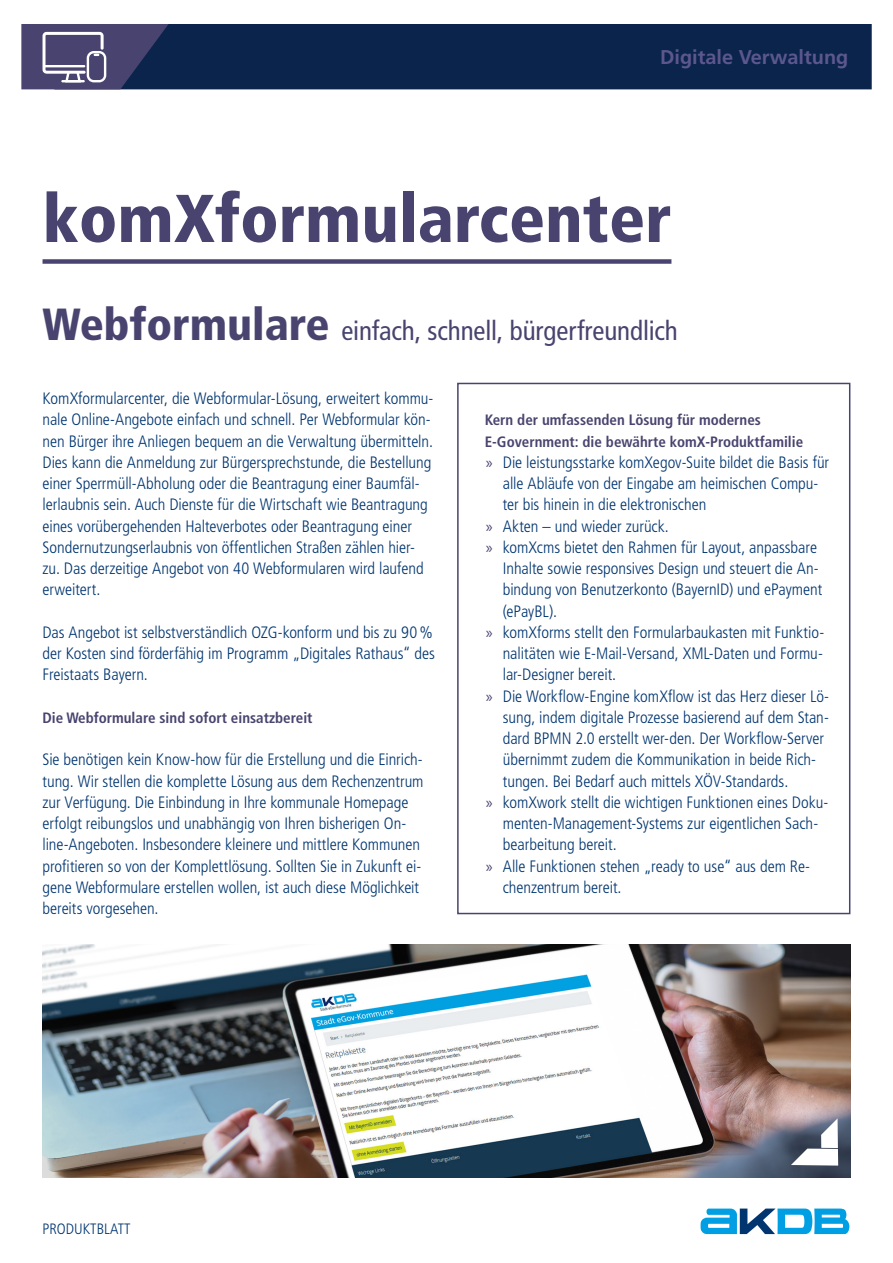
<style>
.page{position:relative;width:893px;height:1263px;background:#fff}
.page>*{position:absolute;margin:0;border:0;box-sizing:border-box;transform-origin:0 0}
.head_titel_45{font:900 condensed 67.5px "Frutiger LT Pro";color:#49446f}
.head_titel_1__Zeile{font:condensed 27px "Frutiger LT Pro";letter-spacing:-.005em;color:#49446f}
.t1{font:700 19.95px "Frutiger LT Pro";color:#5c578e}
.copy_11{font:300 condensed 16.5px/21.3px "Frutiger LT Pro";letter-spacing:-.005em;color:#003570}
.head__copy_11{font:700 condensed 15px "Frutiger LT Pro";color:#49446f}
.head_titel_1__Zeile-2{font:300 condensed 15px "Frutiger LT Pro";color:#003570}
.s1{font-weight:900;font-size:45px}
.s2{font-family:"Myriad Pro";font-weight:400;font-stretch:normal;color:#49446f}
</style>
<div class="page">
<div style="left:169px;top:24px;width:703px;height:65px;background:#0a244c"></div>
<svg style="left:700px;top:1208px;width:149px;height:26px"></svg>
<svg style="left:21px;top:24px;width:148px;height:65px;background:#4e4e75"></svg>
<hr style="left:44px;top:65px;width:41px;height:2px;background:#fff">
<div style="left:43px;top:259px;width:628px;height:5px;background:#49446f"></div>
<div style="left:457px;top:383px;width:393px;height:531px;border:2px solid #49446f"></div>
<img style="left:43px;top:944px;width:807px;height:234px">
<svg style="left:791px;top:1118px;width:47px;height:47px"></svg>
<p class="t1" style="left:660px;top:45px;width:190px">Digitale Verwaltung</p>
<p class="head_titel_45" style="left:43px;top:178px;width:630px">komXformularcenter</p>
<p class="head_titel_1__Zeile" style="left:43px;top:315px;width:637px"><span class="s1">Webformulare</span> einfach, schnell, bürgerfreundlich</p>
<p class="copy_11" style="left:43px;top:388px;width:392px">KomXformularcenter, die Webformular-Lösung, erweitert kommu&shy;nale Online-Angebote einfach und schnell. Per Webformular kön&shy;nen Bürger ihre Anliegen bequem an die Verwaltung übermitteln.<br>Dies kann die Anmeldung zur Bürgersprechstunde, die Bestellung einer Sperrmüll-Abholung oder die Beantragung einer Baumfäl&shy;lerlaubnis sein. Auch Dienste für die Wirtschaft wie Beantragung eines vorübergehenden Halteverbotes oder Beantragung einer Sondernutzungserlaubnis von öffentlichen Straßen zählen hier&shy;zu. Das derzeitige Angebot von 40 Webformularen wird laufend erweitert.</p>
<p class="copy_11" style="left:43px;top:622px;width:394px">Das Angebot ist selbstverständlich OZG-konform und bis zu 90% der Kosten sind förderfähig im Programm „Digitales Rathaus“ des<br>Freistaats Bayern.</p>
<p class="head__copy_11" style="left:43px;top:709px;width:271px">Die Webformulare sind sofort einsatzbereit</p>
<p class="copy_11" style="left:43px;top:749px;width:383px">Sie benötigen kein Know-how für die Erstellung und die Einrich&shy;tung. Wir stellen die komplette Lösung aus dem Rechenzentrum zur Verfügung. Die Einbindung in Ihre kommunale Homepage erfolgt reibungslos und unabhängig von Ihren bisherigen On&shy;line-Angeboten. Insbesondere kleinere und mittlere Kommunen profitieren so von der Komplettlösung. Sollten Sie in Zukunft ei&shy;gene Webformulare erstellen wollen, ist auch diese Möglichkeit bereits vorgesehen.</p>
<p class="head__copy_11" style="left:485px;top:411px;width:278px">Kern der umfassenden Lösung für modernes</p>
<p class="head__copy_11" style="left:485px;top:432px;width:320px">E-Government: die bewährte komX-Produktfamilie</p>
<p class="copy_11" style="left:503px;top:452px;width:328px;text-indent:-17px"><span class="s2">»</span> Die leistungsstarke komXegov-Suite bildet die Basis für alle Abläufe von der Eingabe am heimischen Compu&shy;ter bis hinein in die elektronischen</p>
<p class="copy_11" style="left:486px;top:515px;width:184px"><span class="s2">»</span> Akten – und wieder zurück.</p>
<p class="copy_11" style="left:503px;top:537px;width:321px;text-indent:-17px"><span class="s2">»</span> komXcms bietet den Rahmen für Layout, anpassbare Inhalte sowie responsives Design und steuert die An&shy;bindung von Benutzerkonto (BayernID) und ePayment (ePayBL).</p>
<p class="copy_11" style="left:503px;top:622px;width:323px;text-align:justify;text-indent:-17px"><span class="s2">»</span> komXforms stellt den Formularbaukasten mit Funktio&shy;nalitäten wie E-Mail-Versand, XML-Daten und Formu&shy;lar-Designer bereit.</p>
<p class="copy_11" style="left:503px;top:685px;width:328px;text-indent:-17px"><span class="s2">»</span> Die Workflow-Engine komXflow ist das Herz dieser Lö&shy;sung, indem digitale Prozesse basierend auf dem Stan&shy;dard BPMN 2.0 erstellt wer-den. Der Workflow-Server übernimmt zudem die Kommunikation in beide Rich&shy;tungen. Bei Bedarf auch mittels XÖV-Standards.</p>
<p class="copy_11" style="left:503px;top:792px;width:327px;text-indent:-17px"><span class="s2">»</span> komXwork stellt die wichtigen Funktionen eines Doku&shy;menten-Management-Systems zur eigentlichen Sach&shy;bearbeitung bereit.</p>
<p class="copy_11" style="left:503px;top:855px;width:309px;text-indent:-17px"><span class="s2">»</span> Alle Funktionen stehen „ready to use“ aus dem Re&shy;chenzentrum bereit.</p>
<p class="head_titel_1__Zeile-2" style="left:43px;top:1220px;width:89px">PRODUKTBLATT</p>
</div>
